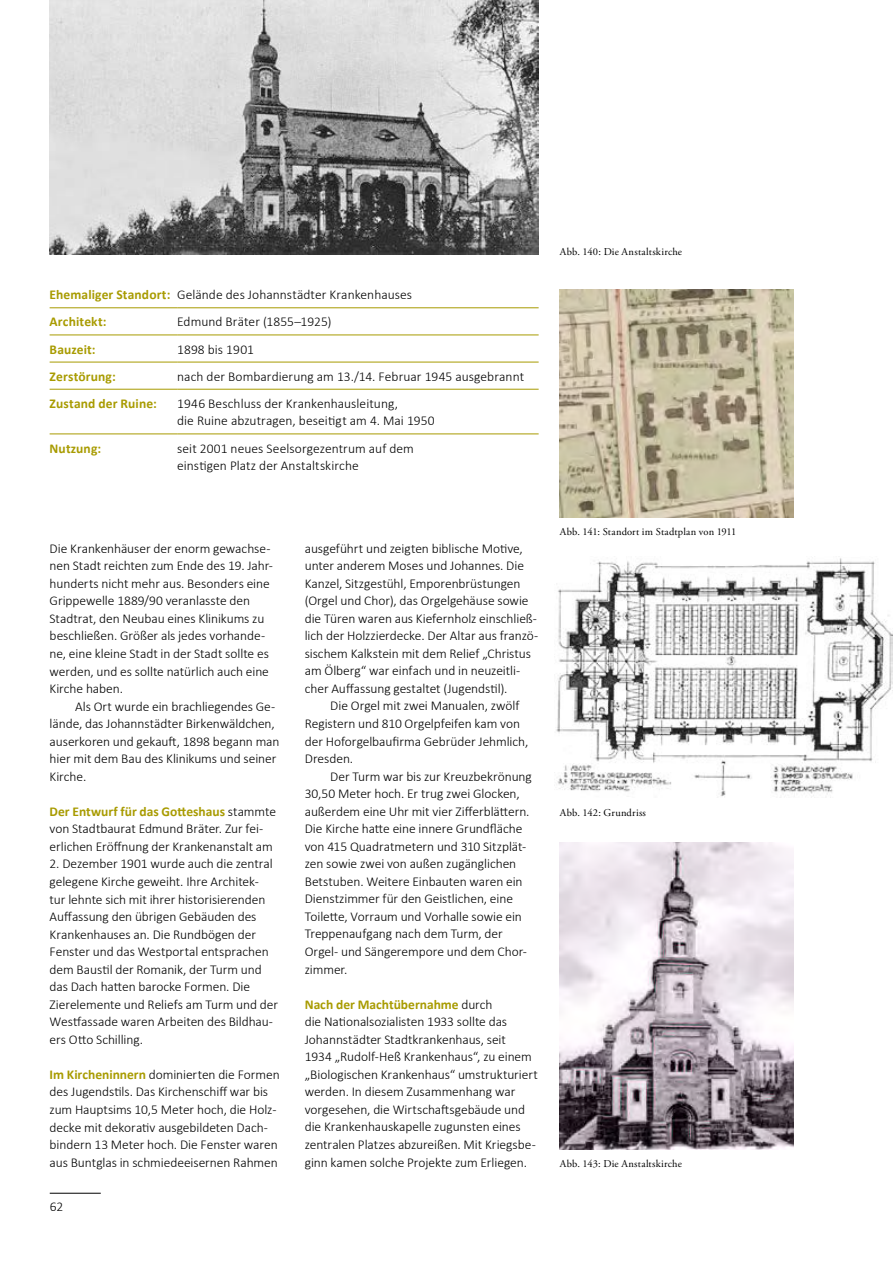
<style>
.page{position:relative;width:893px;height:1263px;background:#fff}
.page>*{position:absolute;margin:0;border:0;box-sizing:border-box;transform-origin:0 0}
.t1{font:300 13.5px/17.5px "Calibri";letter-spacing:-.005em;color:#000}
.t2{font:700 13.5px "Calibri";letter-spacing:.01em;color:#a89b00}
.t3{font:10.5px "Adobe Garamond Pro";letter-spacing:.02em;color:#000}
.s1{font-weight:700;color:#a89b00}
</style>
<div class="page">
<hr style="left:50px;top:1193px;width:51px;height:1px;background:#000">
<hr style="left:50px;top:307px;width:127px;height:1px;background:#a89b00">
<hr style="left:177px;top:307px;width:362px;height:1px;background:#a89b00">
<hr style="left:50px;top:335px;width:127px;height:1px;background:#a89b00">
<hr style="left:177px;top:335px;width:362px;height:1px;background:#a89b00">
<hr style="left:50px;top:362px;width:127px;height:1px;background:#a89b00">
<hr style="left:177px;top:362px;width:362px;height:1px;background:#a89b00">
<hr style="left:50px;top:389px;width:127px;height:1px;background:#a89b00">
<hr style="left:177px;top:389px;width:362px;height:1px;background:#a89b00">
<hr style="left:50px;top:433px;width:127px;height:1px;background:#a89b00">
<hr style="left:177px;top:433px;width:362px;height:1px;background:#a89b00">
<img style="left:50px;top:0;width:489px;height:254px">
<img style="left:560px;top:842px;width:234px;height:307px">
<img style="left:560px;top:290px;width:234px;height:228px">
<img style="left:556px;top:558px;width:337px;height:238px">
<p class="t1" style="left:50px;top:281px;width:364px;line-height:27.2px"><span class="s1">Ehemaliger Standort:</span> Gelände des Johannstädter Krankenhauses<br><span class="s1">Architekt:</span></p>
<p class="t1" style="left:177px;top:313px;width:156px">Edmund Bräter (1855–1925)</p>
<p class="t2" style="left:50px;top:340px;width:47px">Bauzeit:</p>
<p class="t1" style="left:177px;top:340px;width:78px">1898 bis 1901</p>
<p class="t2" style="left:50px;top:367px;width:68px">Zerstörung:</p>
<p class="t1" style="left:177px;top:367px;width:348px">nach der Bombardierung am 13./14. Februar 1945 ausgebrannt</p>
<p class="t2" style="left:50px;top:394px;width:109px">Zustand der Ruine:</p>
<p class="t1" style="left:177px;top:394px;width:259px">1946 Beschluss der Krankenhausleitung,<br>die Ruine abzutragen, beseitigt am 4. Mai 1950</p>
<p class="t2" style="left:50px;top:438px;width:53px">Nutzung:</p>
<p class="t1" style="left:177px;top:439px;width:238px">seit 2001 neues Seelsorgezentrum auf dem einstigen Platz der Anstaltskirche</p>
<p class="t3" style="left:560px;top:245px;width:124px">Abb. 140: Die Anstaltskirche</p>
<p class="t1" style="left:50px;top:539px;width:225px">Die Krankenhäuser der enorm gewachse&shy;nen Stadt reichten zum Ende des 19. Jahr&shy;hunderts nicht mehr aus. Besonders eine Grippewelle 1889/90 veranlasste den Stadtrat, den Neubau eines Klinikums zu beschließen. Größer als jedes vorhande&shy;ne, eine kleine Stadt in der Stadt sollte es werden, und es sollte natürlich auch eine Kirche haben.</p>
<p class="t1" style="left:50px;top:697px;width:231px;text-indent:26px">Als Ort wurde ein brachliegendes Ge&shy;lände, das Johannstädter Birkenwäldchen, auserkoren und gekauft, 1898 begann man hier mit dem Bau des Klinikums und seiner Kirche.</p>
<p class="t1" style="left:50px;top:802px;width:228px"><span class="s1">Der Entwurf für das Gotteshaus</span> stammte von Stadtbaurat Edmund Bräter. Zur fei&shy;erlichen Eröffnung der Krankenanstalt am</p>
<p class="t1" style="left:50px;top:855px;width:230px">2. Dezember 1901 wurde auch die zentral gelegene Kirche geweiht. Ihre Architek&shy;tur lehnte sich mit ihrer historisierenden Auffassung den übrigen Gebäuden des Krankenhauses an. Die Rundbögen der Fenster und das Westportal entsprachen dem Baustil der Romanik, der Turm und das Dach hatten barocke Formen. Die Zierelemente und Reliefs am Turm und der Westfassade waren Arbeiten des Bildhau&shy;ers Otto Schilling.</p>
<p class="t1" style="left:50px;top:1065px;width:232px"><span class="s1">Im Kircheninnern</span> dominierten die Formen des Jugendstils. Das Kirchenschiff war bis zum Hauptsims 10,5 Meter hoch, die Holz&shy;decke mit dekorativ ausgebildeten Dach&shy;bindern 13 Meter hoch. Die Fenster waren aus Buntglas in schmiedeeisernen Rahmen</p>
<p class="t1" style="left:50px;top:1197px;width:15px">62</p>
<p class="t1" style="left:305px;top:539px;width:235px">ausgeführt und zeigten biblische Motive, unter anderem Moses und Johannes. Die Kanzel, Sitzgestühl, Emporenbrüstungen (Orgel und Chor), das Orgelgehäuse sowie die Türen waren aus Kiefernholz einschließ&shy;lich der Holzzierdecke. Der Altar aus franzö&shy;sischem Kalkstein mit dem Relief „Christus am Ölberg“ war einfach und in neuzeitli&shy;cher Auffassung gestaltet (Jugendstil).</p>
<p class="t1" style="left:305px;top:697px;width:225px;text-indent:26px">Die Orgel mit zwei Manualen, zwölf<br>Registern und 810 Orgelpfeifen kam von der Hoforgelbaufirma Gebrüder Jehmlich,<br>Dresden.</p>
<p class="t1" style="left:305px;top:767px;width:229px;text-indent:26px">Der Turm war bis zur Kreuzbekrönung 30,50 Meter hoch. Er trug zwei Glocken, außerdem eine Uhr mit vier Zifferblättern.<br>Die Kirche hatte eine innere Grundfläche von 415 Quadratmetern und 310 Sitzplät&shy;zen sowie zwei von außen zugänglichen Betstuben. Weitere Einbauten waren ein Dienstzimmer für den Geistlichen, eine Toilette, Vorraum und Vorhalle sowie ein Treppenaufgang nach dem Turm, der Orgel- und Sängerempore und dem Chor&shy;zimmer.</p>
<p class="t1" style="left:305px;top:995px;width:235px"><span class="s1">Nach der Machtübernahme</span> durch<br>die Nationalsozialisten 1933 sollte das Johannstädter Stadtkrankenhaus, seit<br>1934 „Rudolf-Heß Krankenhaus“, zu einem „Biologischen Krankenhaus“ umstrukturiert werden. In diesem Zusammenhang war vorgesehen, die Wirtschaftsgebäude und die Krankenhauskapelle zugunsten eines zentralen Platzes abzureißen. Mit Kriegsbe&shy;ginn kamen solche Projekte zum Erliegen.</p>
<p class="t3" style="left:560px;top:525px;width:178px">Abb. 141: Standort im Stadtplan von 1911</p>
<p class="t3" style="left:560px;top:806px;width:88px">Abb. 142: Grundriss</p>
<p class="t3" style="left:560px;top:1157px;width:124px">Abb. 143: Die Anstaltskirche</p>
</div>
